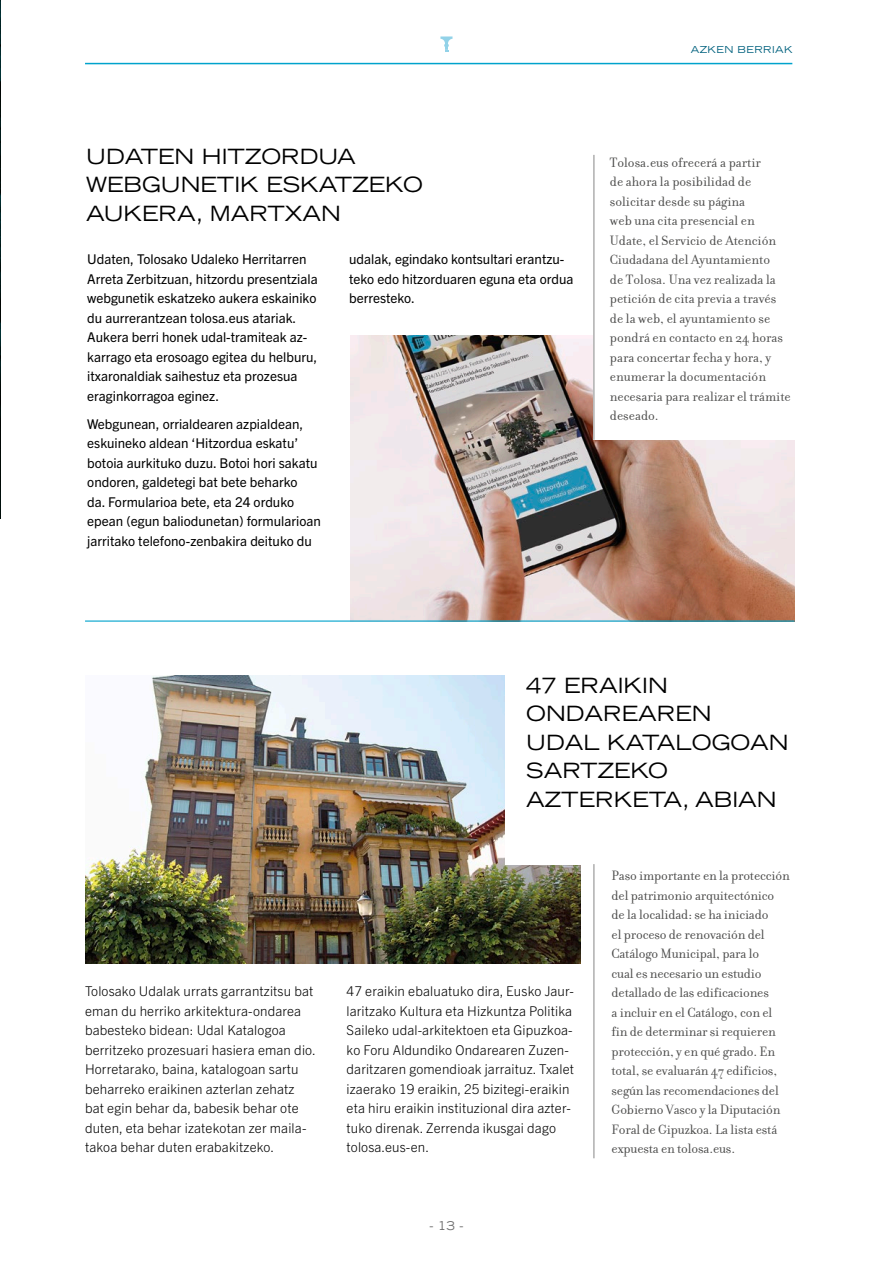
<style>
.page{position:relative;width:893px;height:1263px;background:#fff}
.page>*{position:absolute;margin:0;border:0;box-sizing:border-box;transform-origin:0 0}
.t1{font:expanded 21px/28.5px "Trade Gothic LT Std";color:#000}
.t2{font:14.25px/19.5px "Filosofia";letter-spacing:-.01em;color:#4a4a49}
.t3{font:300 13.5px/19.5px "Trade Gothic Next LT Pro";letter-spacing:.01em;color:#000}
.t4{font:13.5px/19.5px "Trade Gothic Next LT Pro";color:#000}
.t5{font:expanded 12px "Trade Gothic LT Std";color:#6e6e6e}
.t6{font:expanded 9.6px "Trade Gothic LT Std";letter-spacing:.04em;color:#00617e}
</style>
<div class="page">
<svg style="left:440px;top:36px;width:12px;height:16px"></svg>
<hr style="left:85px;top:63px;width:707px;height:1px;background:#00a3cc">
<img style="left:85px;top:675px;width:496px;height:289px">
<img style="left:350px;top:336px;width:445px;height:284px">
<div style="left:594px;top:324px;width:221px;height:116px;background:#fff"></div>
<div style="left:506px;top:648px;width:240px;height:216px;background:#fff"></div>
<img style="left:0;top:0;width:1px;height:519px">
<hr style="left:594px;top:155px;width:1px;height:285px;background:#878786">
<hr style="left:594px;top:864px;width:1px;height:294px;background:#878786">
<hr style="left:85px;top:620px;width:710px;height:2px;background:#00a3cc">
<p class="t6" style="left:691px;top:43px;width:103px">AZKEN BERRIAK</p>
<p class="t1" style="left:86px;top:141px;width:338px">UDATEN HITZORDUA<br>WEBGUNETIK ESKATZEKO<br>AUKERA, MARTXAN</p>
<p class="t4" style="left:87px;top:249px;width:232px">Udaten, Tolosako Udaleko Herritarren Arreta Zerbitzuan, hitzordu presentziala webgunetik eskatzeko aukera eskainiko du aurrerantzean tolosa.eus atariak.<br>Aukera berri honek udal-tramiteak az&shy;karrago eta erosoago egitea du helburu, itxaronaldiak saihestuz eta prozesua eraginkorragoa eginez.</p>
<p class="t4" style="left:87px;top:413px;width:235px">Webgunean, orrialdearen azpialdean, eskuineko aldean ‘Hitzordua eskatu’ botoia aurkituko duzu. Botoi hori sakatu ondoren, galdetegi bat bete beharko<br>da. Formularioa bete, eta 24 orduko epean (egun baliodunetan) formularioan jarritako telefono-zenbakira deituko du</p>
<p class="t4" style="left:349px;top:249px;width:226px">udalak, egindako kontsultari erantzu&shy;teko edo hitzorduaren eguna eta ordua berresteko.</p>
<p class="t2" style="left:610px;top:153px;width:182px">Tolosa.eus ofrecerá a partir<br>de ahora la posibilidad de solicitar desde su página<br>web una cita presencial en<br>Udate, el Servicio de Atención<br>Ciudadana del Ayuntamiento<br>de Tolosa. Una vez realizada la petición de cita previa a través de la web, el ayuntamiento se pondrá en contacto en 24 horas para concertar fecha y hora, y enumerar la documentación necesaria para realizar el trámite deseado.</p>
<p class="t1" style="left:526px;top:670px;width:264px">47 ERAIKIN<br>ONDAREAREN<br>UDAL KATALOGOAN<br>SARTZEKO<br>AZTERKETA, ABIAN</p>
<p class="t3" style="left:85px;top:981px;width:232px">Tolosako Udalak urrats garrantzitsu bat eman du herriko arkitektura-ondarea babesteko bidean: Udal Katalogoa berritzeko prozesuari hasiera eman dio.<br>Horretarako, baina, katalogoan sartu beharreko eraikinen azterlan zehatz bat egin behar da, babesik behar ote duten, eta behar izatekotan zer maila&shy;takoa behar duten erabakitzeko.</p>
<p class="t3" style="left:347px;top:981px;width:229px">47 eraikin ebaluatuko dira, Eusko Jaur&shy;laritzako Kultura eta Hizkuntza Politika Saileko udal-arkitektoen eta Gipuzkoa&shy;ko Foru Aldundiko Ondarearen Zuzen&shy;daritzaren gomendioak jarraituz. Txalet izaerako 19 eraikin, 25 bizitegi-eraikin eta hiru eraikin instituzional dira azter&shy;tuko direnak. Zerrenda ikusgai dago tolosa.eus-en.</p>
<p class="t5" style="left:429px;top:1217px;width:35px">- 13 -</p>
<p class="t2" style="left:612px;top:866px;width:180px">Paso importante en la protección del patrimonio arquitectónico de la localidad: se ha iniciado<br>el proceso de renovación del<br>Catálogo Municipal, para lo<br>cual es necesario un estudio detallado de las edificaciones<br>a incluir en el Catálogo, con el fin de determinar si requieren protección, y en qué grado. En total, se evaluarán 47 edificios, según las recomendaciones del<br>Gobierno Vasco y la Diputación<br>Foral de Gipuzkoa. La lista está expuesta en tolosa.eus.</p>
</div>
